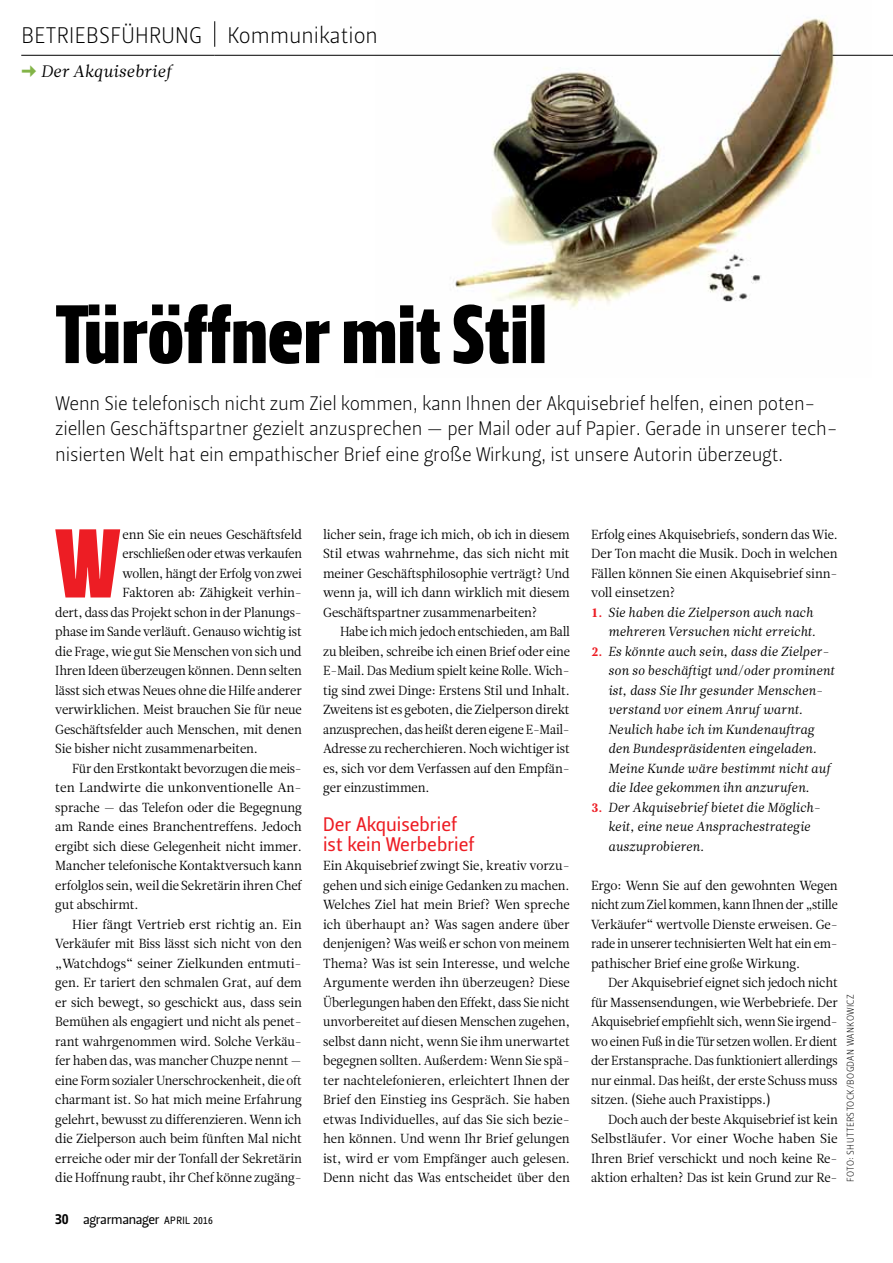
<style>
.page{position:relative;width:893px;height:1263px;background:#fff}
.page>*{position:absolute;margin:0;border:0;box-sizing:border-box;transform-origin:0 0}
.t1{font:96.75px "Leitura Headline Sans";color:#ed1d24;scale:.96 1}
.t2{font:82.5px "Leitura Headline Sans";letter-spacing:-.005em;color:#000}
.t3{font:22.5px "Leitura Sans Grot 1";letter-spacing:.015em;color:#000}
.t4{font:19.5px/25.5px "Leitura Sans Grot 1";letter-spacing:-.01em;color:#000}
.t5{font:19.5px/19.5px "Leitura Sans Grot 2";color:#ed1d24}
.t6{font:16.5px "Leitura News Italic 1";letter-spacing:-.005em;color:#000}
.t7{font:13.5px "Leitura Sans Grot 2";letter-spacing:-.025em;color:#000}
.t8{font:13.2px/19.5px "Leitura News Roman 1";letter-spacing:-.01em;color:#000;text-align:justify;scale:.96 1}
.t9{font:13.2px/19.5px "Leitura News Roman 1";letter-spacing:-.01em;color:#000;text-align:justify;scale:.95 1}
.t10{font:13.2px/19.5px "Leitura News Roman 1";letter-spacing:-.01em;color:#000;text-align:justify;scale:.94 1}
.t11{font:13.2px/19.5px "Leitura News Italic 1";letter-spacing:-.005em;color:#000;scale:.96 1}
.t12{font:13.2px "Leitura News Roman 1";letter-spacing:-.01em;color:#000}
.t13{font:13.2px "Leitura News Roman 1";letter-spacing:-.01em;color:#000;scale:.93 1}
.t14{font:9.75px "Leitura Sans Grot 1";letter-spacing:.035em;color:#000}
.s1{font-family:"Leitura Sans Grot 3";font-size:15px}
.s2{font-size:10.5px}
.s3{font-family:"Leitura News Roman 4";color:#ed1d24}
</style>
<div class="page">
<img style="left:375px;top:18px;width:497px;height:290px">
<hr style="left:21px;top:55px;width:194px;height:1px;background:#000">
<hr style="left:215px;top:55px;width:566px;height:1px;background:#000">
<hr style="left:833px;top:55px;width:60px;height:1px;background:#000">
<svg style="left:214px;top:21px;width:1px;height:26px"></svg>
<h3 class="t3" style="left:21px;top:22px;width:358px">Betriebsführung Kommunikation</h3>
<p class="t6" style="left:41px;top:61px;width:132px">Der Akquisebrief</p>
<h2 class="t2" style="left:55px;top:286px;width:494px">Türöffner mit Stil</h2>
<p class="t4" style="left:55px;top:391px;width:784px">Wenn Sie telefonisch nicht zum Ziel kommen, kann I hnen der Akquisebrief helfen, einen poten&shy;ziellen Geschäftspartner gezielt anzusprechen — per Mail oder auf Papier. Gerade in unserer tech&shy;nisierten Welt hat ein empathischer Brief eine große Wirkung, ist unsere Autorin überzeugt.</p>
<h1 class="t1" style="left:56px;top:507px;width:67px">W</h1>
<p class="t8" style="left:123px;top:524px;width:188px">enn Sie ein neues Geschäftsfeld</p>
<p class="t13" style="left:123px;top:546px;width:194px">erschließen oder etwas verkaufen</p>
<p class="t13" style="left:123px;top:565px;width:194px">wollen, hängt der Erfolg von zwei</p>
<p class="t8" style="left:123px;top:583px;width:188px">Faktoren ab: Zähigkeit verhin-</p>
<p class="t9" style="left:55px;top:602px;width:261px">dert, dass das Projekt schon in der Planungs-</p>
<p class="t9" style="left:55px;top:622px;width:261px">phase im Sande verläuft. Genauso wichtig ist</p>
<p class="t9" style="left:55px;top:641px;width:261px">die Frage, wie gut Sie Menschen von sich und</p>
<p class="t9" style="left:55px;top:661px;width:261px">Ihren Ideen überzeugen können. Denn selten</p>
<p class="t8" style="left:55px;top:680px;width:258px">lässt sich etwas Neues ohne die Hilfe anderer</p>
<p class="t8" style="left:55px;top:700px;width:258px">verwirklichen. Meist brauchen Sie für neue</p>
<p class="t8" style="left:55px;top:719px;width:258px">Geschäftsfelder auch Menschen, mit denen</p>
<p class="t8" style="left:55px;top:739px;width:213px">Sie bisher nicht zusammenarbeiten.</p>
<p class="t10" style="left:72px;top:758px;width:246px">Für den Erstkontakt bevorzugen die meis-</p>
<p class="t12" style="left:55px;top:780px;width:248px">ten Landwirte die unkonventionelle An-</p>
<p class="t8" style="left:55px;top:797px;width:258px">sprache — das Telefon oder die Begegnung</p>
<p class="t12" style="left:55px;top:819px;width:248px">am Rande eines Branchentreffens. Jedoch</p>
<p class="t8" style="left:55px;top:836px;width:258px">ergibt sich diese Gelegenheit nicht immer.</p>
<p class="t8" style="left:55px;top:856px;width:258px">Mancher telefonische Kontaktversuch kann</p>
<p class="t8" style="left:55px;top:875px;width:258px">erfolglos sein, weil die Sekretärin ihren Chef</p>
<p class="t8" style="left:55px;top:895px;width:88px">gut abschirmt.</p>
<p class="t12" style="left:72px;top:916px;width:231px">Hier fängt Vertrieb erst richtig an. Ein</p>
<p class="t8" style="left:55px;top:934px;width:258px">Verkäufer mit Biss lässt sich nicht von den</p>
<p class="t12" style="left:55px;top:955px;width:248px">„Watchdogs“ seiner Zielkunden entmuti-</p>
<p class="t8" style="left:55px;top:973px;width:258px">gen. Er tariert den schmalen Grat, auf dem</p>
<p class="t8" style="left:55px;top:992px;width:258px">er sich bewegt, so geschickt aus, dass sein</p>
<p class="t8" style="left:55px;top:1012px;width:258px">Bemühen als engagiert und nicht als penet-</p>
<p class="t8" style="left:55px;top:1031px;width:258px">rant wahrgenommen wird. Solche Verkäu-</p>
<p class="t9" style="left:55px;top:1051px;width:261px">fer haben das, was mancher Chuzpe nennt —</p>
<p class="t10" style="left:55px;top:1070px;width:264px">eine Form sozialer Unerschrockenheit, die oft</p>
<p class="t8" style="left:55px;top:1090px;width:258px">charmant ist. So hat mich meine Erfahrung</p>
<p class="t9" style="left:55px;top:1109px;width:261px">gelehrt, bewusst zu differenzieren. Wenn ich</p>
<p class="t8" style="left:55px;top:1129px;width:258px">die Zielperson auch beim fünften Mal nicht</p>
<p class="t8" style="left:55px;top:1148px;width:258px">erreiche oder mir der Tonfall der Sekretärin</p>
<p class="t8" style="left:55px;top:1168px;width:258px">die Hoffnung raubt, ihr Chef könne zugäng-</p>
<p class="t7" style="left:55px;top:1211px;width:159px"><span class="s1">30</span> agrarmanager <span class="s2">April 2016</span></p>
<p class="t8" style="left:323px;top:524px;width:258px">licher sein, frage ich mich, ob ich in diesem Stil etwas wahrnehme, das sich nicht mit meiner Geschäftsphilosophie verträgt? Und wenn ja, will ich dann wirklich mit diesem Geschäftspartner zusammenarbeiten?</p>
<p class="t10" style="left:323px;top:622px;width:264px;text-indent:17px">Habe ich mich jedoch entschieden, am Ball zu bleiben, schreibe ich einen Brief oder eine E-Mail. Das Medium spielt keine Rolle. Wich&shy;tig sind zwei Dinge: Erstens Stil und Inhalt.<br>Zweitens ist es geboten, die Zielperson direkt anzusprechen, das heißt deren eigene E-Mail-Adresse zu recherchieren. Noch wichtiger ist es, sich vor dem Verfassen auf den Empfän&shy;ger einzustimmen.</p>
<h3 class="t5" style="left:323px;top:815px;width:153px">Der Akquisebrief ist kein Werbebrief</h3>
<p class="t8" style="left:323px;top:856px;width:259px">Ein Akquisebrief zwingt Sie, kreativ vorzu&shy;gehen und sich einige Gedanken zu machen.<br>Welches Ziel hat mein Brief? Wen spreche ich überhaupt an? Was sagen andere über denjenigen? Was weiß er schon von meinem Thema? Was ist sein Interesse, und welche Argumente werden ihn überzeugen? Diese Überlegungen haben den Effekt, dass Sie nicht unvorbereitet auf diesen Menschen zugehen, selbst dann nicht, wenn Sie ihm unerwartet begegnen sollten. Außerdem: Wenn Sie spä&shy;ter nachtelefonieren, erleichtert Ihnen der Brief den Einstieg ins Gespräch. Sie haben etwas Individuelles, auf das Sie sich bezie&shy;hen können. Und wenn Ihr Brief gelungen ist, wird er vom Empfänger auch gelesen.<br>Denn nicht das Was entscheidet über den</p>
<p class="t9" style="left:591px;top:524px;width:261px">Erfolg eines Akquisebriefs, sondern das Wie.<br>Der Ton macht die Musik. Doch in welchen Fällen können Sie einen Akquisebrief sinn&shy;voll einsetzen?</p>
<p class="t11" style="left:591px;top:602px;width:236px;text-align:right"><span class="s3">1.</span> Sie haben die Zielperson auch nach mehreren Versuchen nicht erreicht.</p>
<p class="t11" style="left:608px;top:641px;width:238px;text-indent:-17px"><span class="s3">2.</span> Es könnte auch sein, dass die Zielper&shy;son so beschäftigt und/oder prominent ist, dass Sie Ihr gesunder Menschen&shy;verstand vor einem Anruf warnt.<br>Neulich habe ich im Kundenauftrag den Bundespräsidenten eingeladen.<br>Meine Kunde wäre bestimmt nicht auf die Idee gekommen ihn anzurufen.</p>
<p class="t11" style="left:608px;top:797px;width:223px;text-indent:-17px"><span class="s3">3.</span> Der Akquisebrief bietet die Möglich&shy;keit, eine neue Ansprachestrategie auszuprobieren.</p>
<p class="t8" style="left:591px;top:875px;width:258px">Ergo: Wenn Sie auf den gewohnten Wegen nicht zum Ziel kommen, kann Ihnen der „stille Verkäufer“ wertvolle Dienste erweisen. Ge&shy;rade in unserer technisierten Welt hat ein em&shy;pathischer Brief eine große Wirkung.</p>
<p class="t8" style="left:591px;top:973px;width:259px;text-indent:17px">Der Akquisebrief eignet sich jedoch nicht für Massensendungen, wie Werbebriefe. Der Akquisebrief empfiehlt sich, wenn Sie irgend&shy;wo einen Fuß in die Tür setzen wollen. Er dient der Erstansprache. Das funktioniert allerdings nur einmal. Das heißt, der erste Schuss muss sitzen. (Siehe auch Praxistipps.)</p>
<p class="t9" style="left:591px;top:1109px;width:261px;text-indent:17px">Doch auch der beste Akquisebrief ist kein Selbstläufer. Vor einer Woche haben Sie Ihren Brief verschickt und noch keine Re&shy;aktion erhalten? Das ist kein Grund zur Re-</p>
<p class="t14" style="left:845px;top:1182px;width:189px;rotate:-90deg">Foto: Shutterstock/Bogdan Wankowicz</p>
</div>
